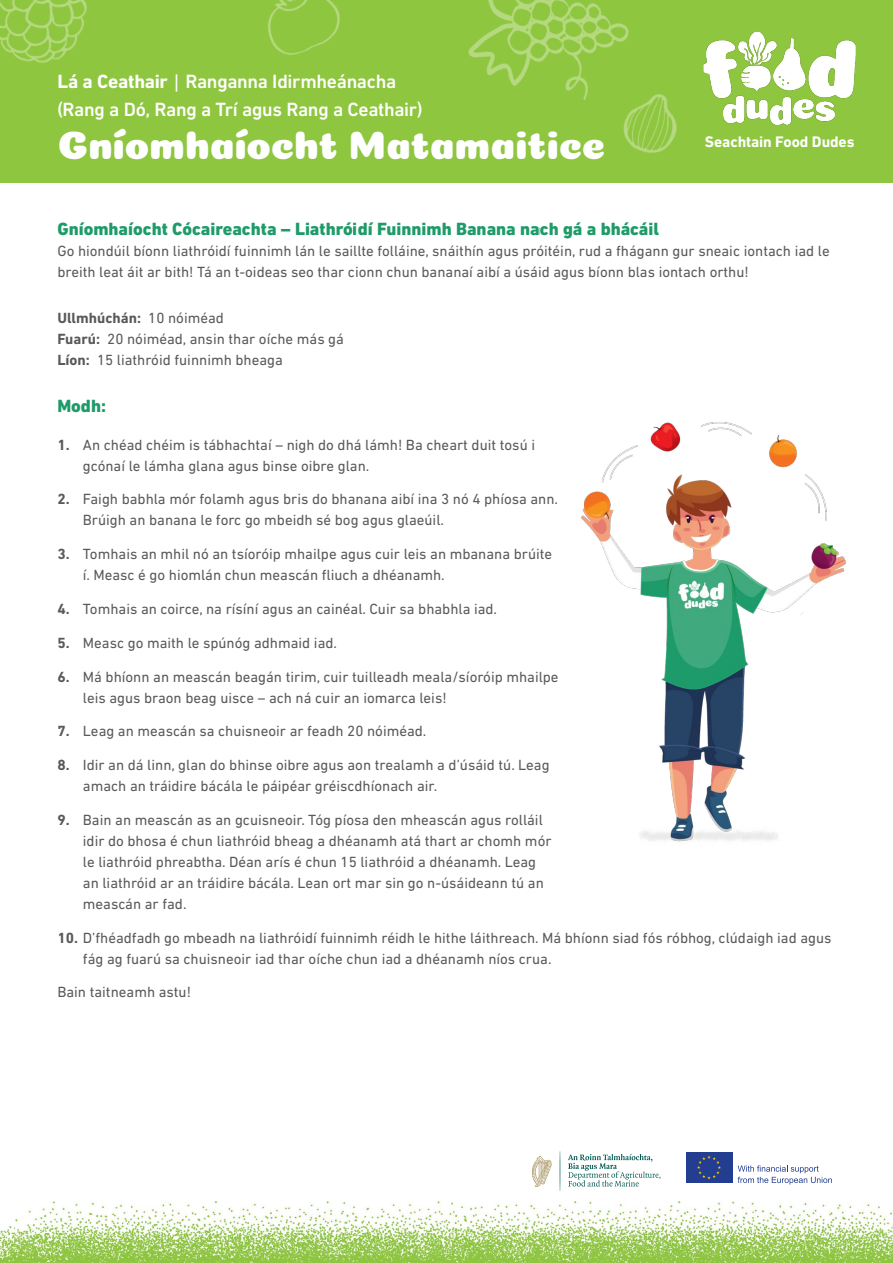
<style>
.page{position:relative;width:893px;height:1263px;background:#fff}
.page>*{position:absolute;margin:0;border:0;box-sizing:border-box;transform-origin:0 0}
.t1{font:39.75px "Coiny";letter-spacing:-.005em;color:#fff}
.t2{font:500 19.5px/28.5px "DIN Next LT Pro";letter-spacing:-.015em;color:#fff}
.t3{font:800 18px "DIN Next LT Pro";color:#1e9b69}
.t4{font:700 15.6px "DIN Next LT Pro";letter-spacing:-.005em;color:#fff}
.t5{font:15px/21px "DIN Next LT Pro";color:#58595b}
.s1{font-weight:700}
.s2{font-family:"Calibri";font-weight:400}
</style>
<div class="page">
<svg style="left:738px;top:1165px;width:94px;height:19px"></svg>
<div style="left:686px;top:1152px;width:46px;height:31px;background:#233e90"></div>
<svg style="left:697px;top:1156px;width:24px;height:23px"></svg>
<svg style="left:568px;top:1154px;width:92px;height:32px"></svg>
<svg style="left:560px;top:1151px;width:1px;height:40px"></svg>
<svg style="left:532px;top:1156px;width:20px;height:31px"></svg>
<div style="left:0;top:0;width:893px;height:182px;background:#8fc640"></div>
<img style="left:0;top:1201px;width:893px;height:62px">
<img style="left:581px;top:422px;width:265px;height:420px">
<img style="left:0;top:0;width:87px;height:63px">
<img style="left:268px;top:0;width:72px;height:55px">
<img style="left:468px;top:0;width:161px;height:100px">
<img style="left:595px;top:71px;width:109px;height:112px">
<img style="left:703px;top:32px;width:153px;height:95px">
<p class="t2" style="left:57px;top:67px;width:366px"><span class="s1">Lá a Ceathair</span> <span class="s2">|</span> Ranganna Idirmheánacha (Rang a Dó, Rang a Trí agus Rang a Ceathair)</p>
<p class="t1" style="left:57px;top:122px;width:550px">Gníomhaíocht Matamaitice</p>
<p class="t4" style="left:705px;top:133px;width:151px">Seachtain Food Dudes</p>
<p class="t3" style="left:57px;top:218px;width:603px">Gníomhaíocht Cócaireachta – Liathróidí Fuinnimh Banana nach gá a bhácáil</p>
<p class="t5" style="left:57px;top:240px;width:774px">Go hiondúil bíonn liathróidí fuinnimh lán le saillte folláine, snáithín agus próitéin, rud a fhágann gur sneaic iontach iad le breith leat áit ar bith! Tá an t-oideas seo thar cionn chun bananaí aibí a úsáid agus bíonn blas iontach orthu!</p>
<p class="t5" style="left:57px;top:307px;width:288px"><span class="s1">Ullmhúchán:</span> 10 nóiméad<br><span class="s1">Fuarú:</span> 20 nóiméad, ansin thar oíche más gá<br><span class="s1">Líon:</span> 15 liathróid fuinnimh bheaga</p>
<p class="t3" style="left:57px;top:395px;width:50px">Modh:</p>
<p class="t5" style="left:83px;top:434px;width:454px;text-indent:-26px"><span class="s1">1.</span> An chéad chéim is tábhachtaí – nigh do dhá lámh! Ba cheart duit tosú i gcónaí le lámha glana agus binse oibre glan.</p>
<p class="t5" style="left:83px;top:489px;width:477px;text-indent:-26px"><span class="s1">2.</span> Faigh babhla mór folamh agus bris do bhanana aibí ina 3 nó 4 phíosa ann.<br>Brúigh an banana le forc go mbeidh sé bog agus glaeúil.</p>
<p class="t5" style="left:83px;top:543px;width:471px;text-indent:-26px"><span class="s1">3.</span> Tomhais an mhil nó an tsíoróip mhailpe agus cuir leis an mbanana brúite í. Measc é go hiomlán chun meascán fliuch a dhéanamh.</p>
<p class="t5" style="left:57px;top:598px;width:441px"><span class="s1">4.</span> Tomhais an coirce, na rísíní agus an cainéal. Cuir sa bhabhla iad.</p>
<p class="t5" style="left:57px;top:632px;width:281px"><span class="s1">5.</span> Measc go maith le spúnóg adhmaid iad.</p>
<p class="t5" style="left:83px;top:666px;width:477px;text-indent:-26px"><span class="s1">6.</span> Má bhíonn an meascán beagán tirim, cuir tuilleadh meala/síoróip mhailpe leis agus braon beag uisce – ach ná cuir an iomarca leis!</p>
<p class="t5" style="left:57px;top:720px;width:371px"><span class="s1">7.</span> Leag an meascán sa chuisneoir ar feadh 20 nóiméad.</p>
<p class="t5" style="left:83px;top:754px;width:468px;text-indent:-26px"><span class="s1">8.</span> Idir an dá linn, glan do bhinse oibre agus aon trealamh a d’úsáid tú. Leag amach an tráidire bácála le páipéar gréiscdhíonach air.</p>
<p class="t5" style="left:83px;top:809px;width:470px;text-indent:-26px"><span class="s1">9.</span> Bain an meascán as an gcuisneoir. Tóg píosa den mheascán agus rolláil idir do bhosa é chun liathróid bheag a dhéanamh atá thart ar chomh mór le liathróid phreabtha. Déan arís é chun 15 liathróid a dhéanamh. Leag an liathróid ar an tráidire bácála. Lean ort mar sin go n-úsáideann tú an meascán ar fad.</p>
<p class="t5" style="left:83px;top:927px;width:750px;text-indent:-26px"><span class="s1">10.</span> D’fhéadfadh go mbeadh na liathróidí fuinnimh réidh le hithe láithreach. Má bhíonn siad fós róbhog, clúdaigh iad agus fág ag fuarú sa chuisneoir iad thar oíche chun iad a dhéanamh níos crua.</p>
<p class="t5" style="left:57px;top:981px;width:135px">Bain taitneamh astu!</p>
</div>
